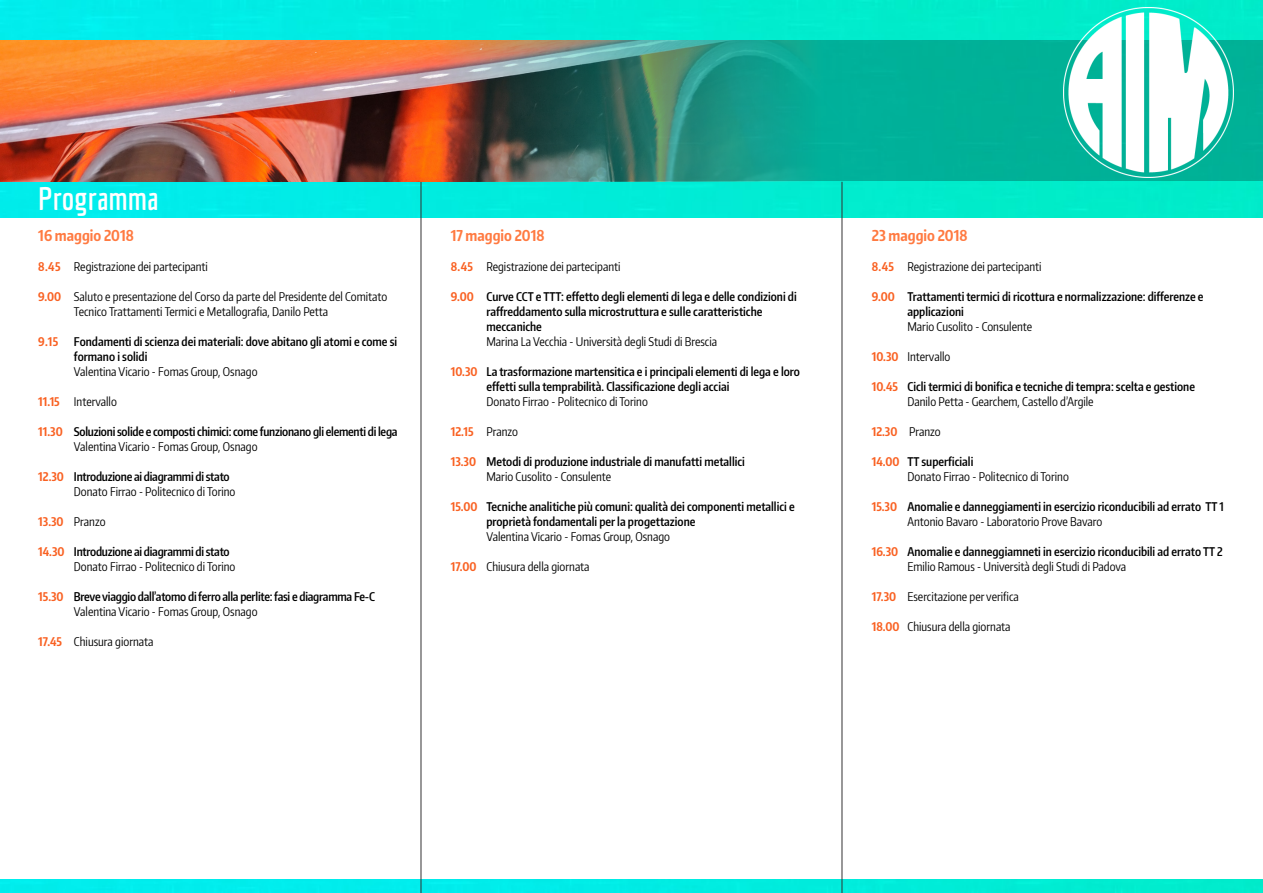
<style>
.page{position:relative;width:1263px;height:893px;background:#fff}
.page>*{position:absolute;margin:0;border:0;box-sizing:border-box;transform-origin:0 0}
.t1{font:700 31.5px "Economica";color:#fff}
.t2{font:700 15px "Encode Sans Compressed";color:#ff7a41}
.t3{font:12px/15px "Encode Sans Compressed";color:#000}
.t4{font:600 12px/15px "Encode Sans Compressed";color:#000}
.t5{font:600 12px "Encode Sans Compressed";letter-spacing:-.02em;color:#000}
.t6{font:700 12px "Encode Sans Compressed";color:#f96122}
.s1{font-weight:700;color:#f96122}
</style>
<div class="page">
<img style="left:0;top:0;width:1263px;height:893px">
<div style="left:0;top:218px;width:842px;height:660px;background:#fff"></div>
<div style="left:842px;top:218px;width:421px;height:660px;background:#fff"></div>
<hr style="left:421px;top:182px;width:1px;height:711px;background:#333233">
<hr style="left:842px;top:182px;width:1px;height:711px;background:#333233">
<div style="left:0;top:40px;width:1263px;height:141px;background:#00b198"></div>
<img style="left:1063px;top:7px;width:170px;height:171px">
<img style="left:0;top:40px;width:809px;height:141px">
<p class="t1" style="left:38px;top:180px;width:122px">Programma</p>
<p class="t2" style="left:38px;top:225px;width:97px">16 maggio 2018</p>
<p class="t3" style="left:38px;top:258px;width:171px"><span class="s1">8.45</span> Registrazione dei partecipanti</p>
<p class="t3" style="left:74px;top:288px;width:315px;text-indent:-36px"><span class="s1">9.00</span> Saluto e presentazione del Corso da parte del Presidente del Comitato<br>Tecnico Trattamenti Termici e Metallografia, Danilo Petta</p>
<p class="t6" style="left:38px;top:333px;width:22px">9.15</p>
<p class="t4" style="left:74px;top:333px;width:325px">Fondamenti di scienza dei materiali: dove abitano gli atomi e come si formano i solidi</p>
<p class="t3" style="left:74px;top:363px;width:185px">Valentina Vicario - Fomas Group, Osnago</p>
<p class="t3" style="left:38px;top:393px;width:80px"><span class="s1">11.15</span> Intervallo</p>
<p class="t5" style="left:38px;top:423px;width:361px"><span class="s1">11.30</span> Soluzioni solide e composti chimici: come funzionano gli elementi di lega</p>
<p class="t3" style="left:74px;top:438px;width:185px">Valentina Vicario - Fomas Group, Osnago</p>
<p class="t5" style="left:38px;top:468px;width:193px"><span class="s1">12.30</span> Introduzione ai diagrammi di stato</p>
<p class="t3" style="left:74px;top:483px;width:163px">Donato Firrao - Politecnico di Torino</p>
<p class="t3" style="left:38px;top:513px;width:69px"><span class="s1">13.30</span> Pranzo</p>
<p class="t5" style="left:38px;top:543px;width:193px"><span class="s1">14.30</span> Introduzione ai diagrammi di stato</p>
<p class="t3" style="left:74px;top:558px;width:163px">Donato Firrao - Politecnico di Torino</p>
<p class="t5" style="left:38px;top:588px;width:338px"><span class="s1">15.30</span> Breve viaggio dall’atomo di ferro alla perlite: fasi e diagramma Fe-C</p>
<p class="t3" style="left:74px;top:603px;width:185px">Valentina Vicario - Fomas Group, Osnago</p>
<p class="t3" style="left:38px;top:633px;width:117px"><span class="s1">17.45</span> Chiusura giornata</p>
<p class="t2" style="left:451px;top:225px;width:95px">17 maggio 2018</p>
<p class="t3" style="left:451px;top:258px;width:171px"><span class="s1">8.45</span> Registrazione dei partecipanti</p>
<p class="t4" style="left:451px;top:288px;width:347px"><span class="s1">9.00</span> Curve CCT e TTT: effetto degli elementi di lega e delle condizioni di</p>
<p class="t4" style="left:486px;top:303px;width:277px">raffreddamento sulla microstruttura e sulle caratteristiche meccaniche</p>
<p class="t3" style="left:486px;top:333px;width:232px">Marina La Vecchia - Università degli Studi di Brescia</p>
<p class="t4" style="left:486px;top:363px;width:315px;text-indent:-36px"><span class="s1">10.30</span> La trasformazione martensitica e i principali elementi di lega e loro effetti sulla temprabilità. Classificazione degli acciai</p>
<p class="t3" style="left:486px;top:393px;width:163px">Donato Firrao - Politecnico di Torino</p>
<p class="t3" style="left:451px;top:423px;width:69px"><span class="s1">12.15</span> Pranzo</p>
<p class="t4" style="left:451px;top:453px;width:296px"><span class="s1">13.30</span> Metodi di produzione industriale di manufatti metallici</p>
<p class="t3" style="left:486px;top:468px;width:126px">Mario Cusolito - Consulente</p>
<p class="t4" style="left:486px;top:498px;width:310px;text-indent:-36px"><span class="s1">15.00</span> Tecniche analitiche più comuni: qualità dei componenti metallici e proprietà fondamentali per la progettazione</p>
<p class="t3" style="left:486px;top:528px;width:185px">Valentina Vicario - Fomas Group, Osnago</p>
<p class="t3" style="left:451px;top:558px;width:140px"><span class="s1">17.00</span> Chiusura della giornata</p>
<p class="t2" style="left:872px;top:225px;width:97px">23 maggio 2018</p>
<p class="t3" style="left:872px;top:258px;width:171px"><span class="s1">8.45</span> Registrazione dei partecipanti</p>
<p class="t4" style="left:907px;top:288px;width:298px;text-indent:-36px"><span class="s1">9.00</span> Trattamenti termici di ricottura e normalizzazione: differenze e applicazioni</p>
<p class="t3" style="left:907px;top:318px;width:126px">Mario Cusolito - Consulente</p>
<p class="t3" style="left:872px;top:348px;width:80px"><span class="s1">10.30</span> Intervallo</p>
<p class="t4" style="left:872px;top:378px;width:325px"><span class="s1">10.45</span> Cicli termici di bonifica e tecniche di tempra: scelta e gestione</p>
<p class="t3" style="left:907px;top:393px;width:188px">Danilo Petta - Gearchem, Castello d’Argile</p>
<p class="t3" style="left:872px;top:423px;width:70px"><span class="s1">12.30</span> Pranzo</p>
<p class="t4" style="left:872px;top:453px;width:103px"><span class="s1">14.00</span> TT superficiali</p>
<p class="t3" style="left:907px;top:468px;width:163px">Donato Firrao - Politecnico di Torino</p>
<p class="t4" style="left:872px;top:498px;width:354px"><span class="s1">15.30</span> Anomalie e danneggiamenti in esercizio riconducibili ad errato TT 1</p>
<p class="t3" style="left:907px;top:513px;width:196px">Antonio Bavaro - Laboratorio Prove Bavaro</p>
<p class="t4" style="left:872px;top:543px;width:353px"><span class="s1">16.30</span> Anomalie e danneggiamneti in esercizio riconducibili ad errato TT 2</p>
<p class="t3" style="left:907px;top:558px;width:220px">Emilio Ramous - Università degli Studi di Padova</p>
<p class="t3" style="left:872px;top:588px;width:149px"><span class="s1">17.30</span> Esercitazione per verifica</p>
<p class="t3" style="left:872px;top:618px;width:140px"><span class="s1">18.00</span> Chiusura della giornata</p>
</div>
